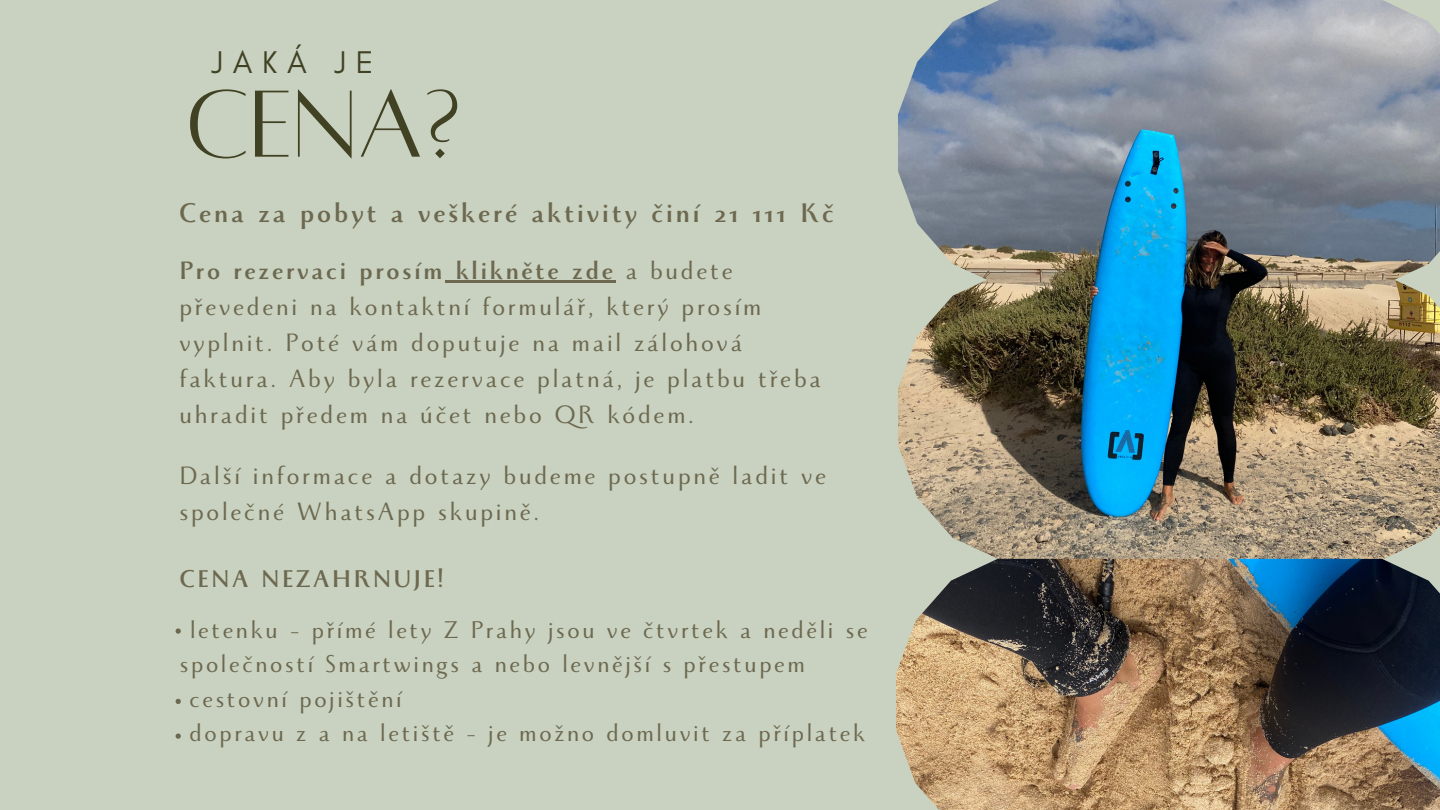
<style>
.page{position:relative;width:1440px;height:810px;background:#c9d2c0}
.page>*{position:absolute;margin:0;border:0;box-sizing:border-box;transform-origin:0 0}
.t1{font:105px "Alta regular";color:#414224}
.t2{font:32px "Glacial Indifference";letter-spacing:.3em;color:#414224}
.t3{font:700 30px "Monterchi";letter-spacing:.1em;color:#6d6950}
.t4{font:28px/36px "Monterchi";letter-spacing:.1em;color:#6d6950}
.t5{font:27px/34.5px "Monterchi";letter-spacing:.1em;color:#6d6950}
.t6{font:700 27px "Monterchi";letter-spacing:.1em;color:#6d6950}
.s1{font-weight:700}
</style>
<div class="page">
<img style="left:898px;top:0;width:542px;height:559px">
<img style="left:896px;top:559px;width:544px;height:251px">
<hr style="left:445px;top:280px;width:171px;height:2px;background:#6d6950">
<svg style="left:176px;top:628px;width:5px;height:6px"></svg>
<svg style="left:176px;top:699px;width:5px;height:5px"></svg>
<svg style="left:176px;top:734px;width:5px;height:5px"></svg>
<h4 class="t2" style="left:212px;top:43px;width:163px">JAKÁ JE</h4>
<p class="t1" style="left:186px;top:73px;width:277px">CENA?</p>
<p class="t3" style="left:179px;top:198px;width:656px">Cena za pobyt a veškeré aktivity činí 21 111 Kč</p>
<h1 class="t4" style="left:179px;top:256px;width:643px"><span class="s1">Pro rezervaci prosím klikněte zde</span> a budete převedeni na kontaktní formulář, který prosím vyplnit. Poté vám doputuje na mail zálohová faktura. Aby byla rezervace platná, je platbu třeba uhradit předem na účet nebo QR kódem.</h1>
<h3 class="t4" style="left:179px;top:462px;width:648px">Další informace a dotazy budeme postupně ladit ve společné WhatsApp skupině.</h3>
<p class="t6" style="left:180px;top:565px;width:266px">CENA NEZAHRNUJE!</p>
<p class="t5" style="left:180px;top:617px;width:689px;text-indent:10px">letenku - přímé lety Z Prahy jsou ve čtvrtek a neděli se společností Smartwings a nebo levnější s přestupem</p>
<p class="t5" style="left:189px;top:686px;width:214px">cestovní pojištění</p>
<p class="t5" style="left:189px;top:720px;width:677px">dopravu z a na letiště - je možno domluvit za příplatek</p>
</div>
